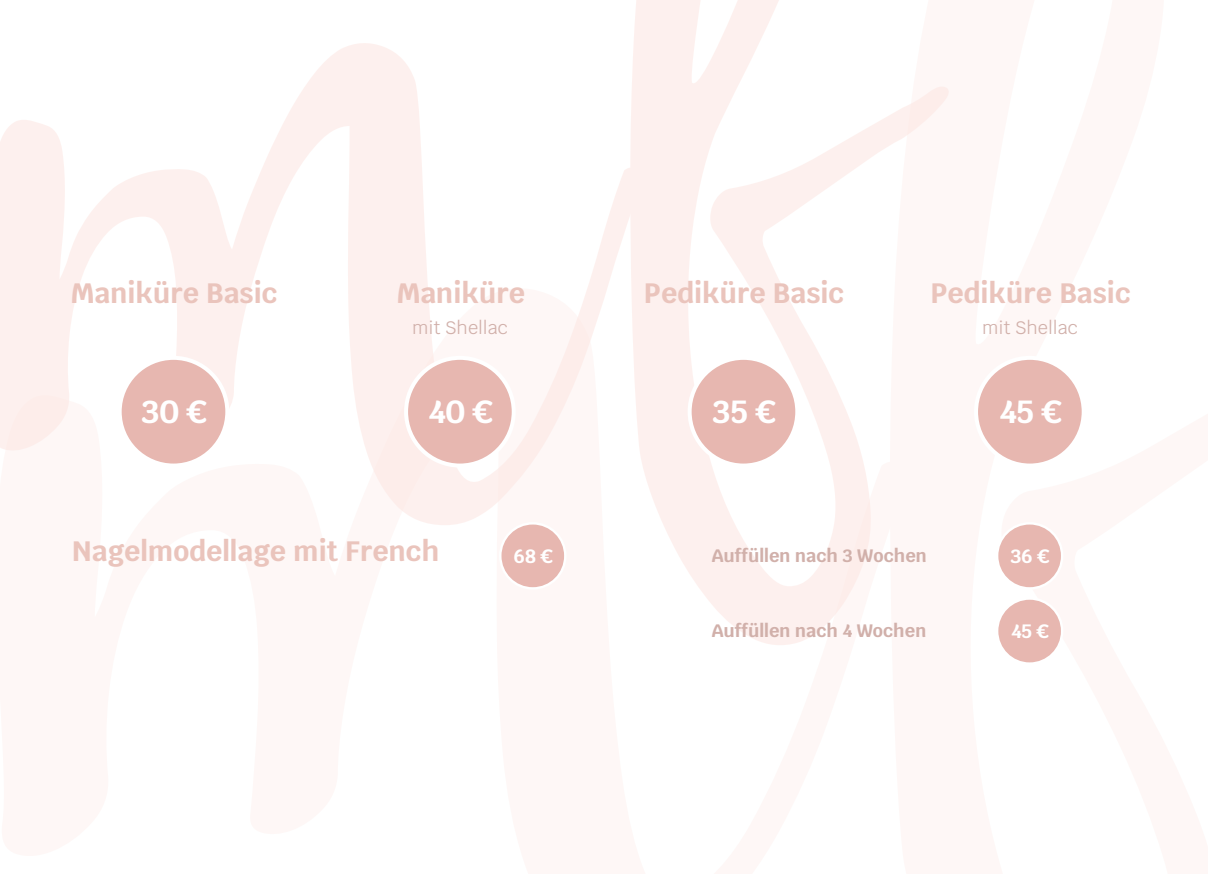
<style>
.page{position:relative;width:1208px;height:874px;background:#fff}
.page>*{position:absolute;margin:0;border:0;box-sizing:border-box;transform-origin:0 0}
.t1{font:700 32px "Krub";color:#fff}
.t2{font:700 28px "Krub";color:#eac4bc}
.t3{font:700 19.4px "Krub";color:#fff}
.t4{font:700 18px "Krub";color:#d1b0aa}
.t5{font:18px "Krub";color:#d1b0aa}
</style>
<div class="page">
<svg style="left:0;top:43px;width:630px;height:482px"></svg>
<svg style="left:630px;top:0;width:319px;height:645px;fill:#fef7f6"></svg>
<div style="left:120px;top:357px;width:107px;height:108px;background:#e7b7b0;border-radius:50%"></div>
<div style="left:118px;top:355px;width:111px;height:112px;border:4px solid #fff;border-radius:50%"></div>
<div style="left:406px;top:357px;width:108px;height:108px;background:#e7b7b0;border-radius:50%"></div>
<div style="left:404px;top:355px;width:112px;height:112px;border:4px solid #fff;border-radius:50%"></div>
<div style="left:689px;top:357px;width:108px;height:108px;background:#e7b7b0;border-radius:50%"></div>
<div style="left:687px;top:355px;width:112px;height:112px;border:4px solid #fff;border-radius:50%"></div>
<div style="left:976px;top:357px;width:107px;height:108px;background:#e7b7b0;border-radius:50%"></div>
<div style="left:974px;top:355px;width:111px;height:112px;border:4px solid #fff;border-radius:50%"></div>
<div style="left:500px;top:523px;width:65px;height:65px;background:#e7b7b0;border-radius:50%"></div>
<div style="left:499px;top:522px;width:67px;height:67px;border:2px solid #fff;border-radius:50%"></div>
<div style="left:997px;top:523px;width:65px;height:65px;background:#e7b7b0;border-radius:50%"></div>
<div style="left:996px;top:522px;width:67px;height:67px;border:2px solid #fff;border-radius:50%"></div>
<div style="left:997px;top:598px;width:65px;height:65px;background:#e7b7b0;border-radius:50%"></div>
<div style="left:996px;top:597px;width:67px;height:67px;border:2px solid #fff;border-radius:50%"></div>
<p class="t2" style="left:71px;top:277px;width:209px">Maniküre Basic</p>
<p class="t1" style="left:142px;top:393px;width:65px">30 €</p>
<p class="t2" style="left:397px;top:277px;width:130px">Maniküre</p>
<p class="t2" style="left:644px;top:277px;width:202px">Pediküre Basic</p>
<p class="t2" style="left:930px;top:277px;width:202px">Pediküre Basic</p>
<p class="t5" style="left:412px;top:312px;width:97px">mit Shellac</p>
<p class="t5" style="left:982px;top:312px;width:97px">mit Shellac</p>
<p class="t1" style="left:429px;top:393px;width:64px">40 €</p>
<p class="t1" style="left:713px;top:393px;width:63px">35 €</p>
<p class="t1" style="left:999px;top:393px;width:62px">45 €</p>
<p class="t2" style="left:72px;top:535px;width:369px">Nagelmodellage mit French</p>
<p class="t3" style="left:514px;top:544px;width:39px">68 €</p>
<p class="t4" style="left:711px;top:544px;width:217px">Auffüllen nach 3 Wochen</p>
<p class="t3" style="left:1011px;top:544px;width:39px">36 €</p>
<p class="t4" style="left:711px;top:619px;width:216px">Auffüllen nach 4 Wochen</p>
<p class="t3" style="left:1011px;top:619px;width:38px">45 €</p>
</div>
